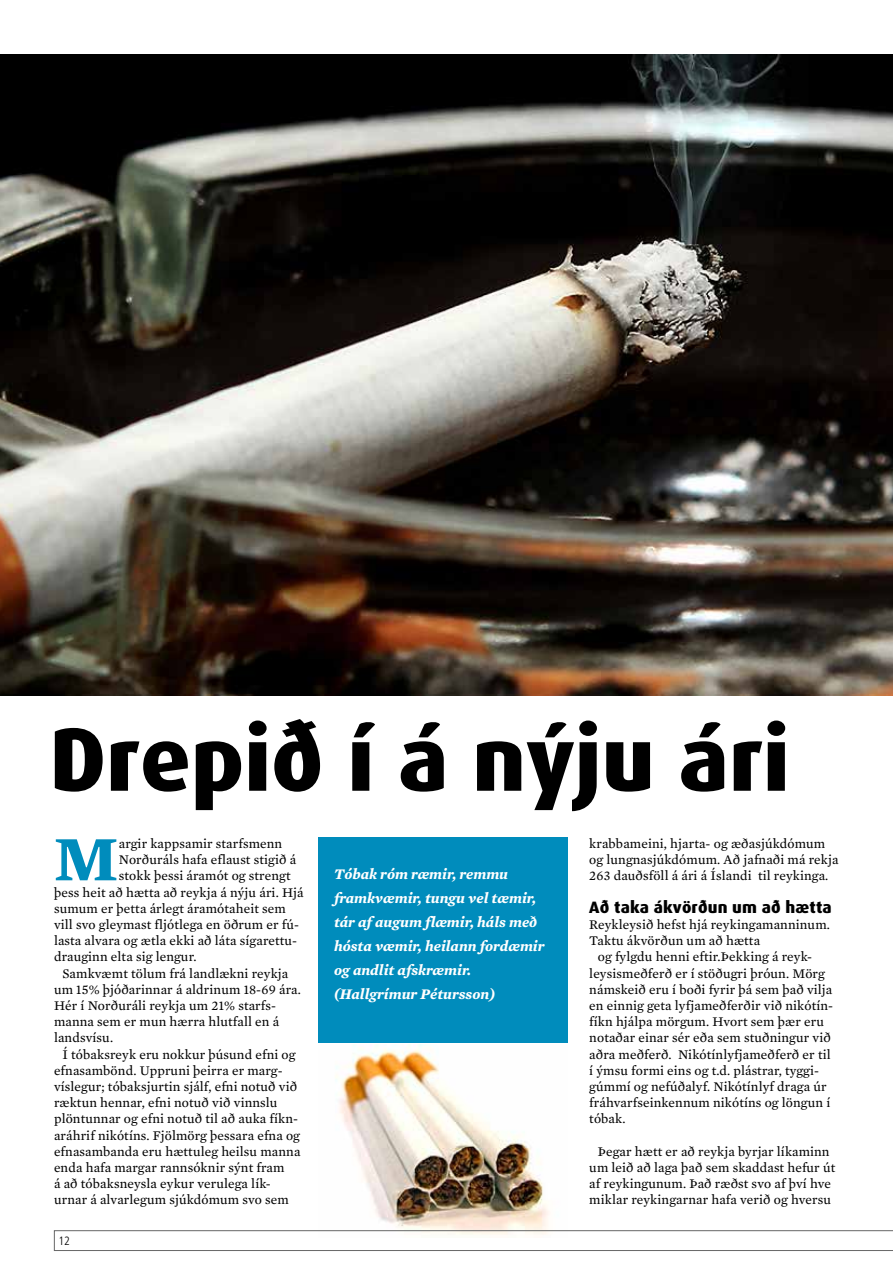
<style>
.page{position:relative;width:893px;height:1263px;background:#fff}
.page>*{position:absolute;margin:0;border:0;box-sizing:border-box;transform-origin:0 0}
.t1{font:800 90px "Dax";color:#000}
.t2{font:700 64.35px "Mercury Text G2";color:#008cbc}
.t3{font:800 16.5px "Dax";letter-spacing:.01em;color:#000}
.t4{font:italic 700 15px/24px "Mercury Text G2";color:#fff}
.t5{font:13.5px/16.2px "Mercury Text G2";letter-spacing:.01em;color:#000}
.t6{font:300 condensed 12px "Frutiger";color:#000}
</style>
<div class="page">
<img style="left:336px;top:1044px;width:213px;height:186px">
<img style="left:0;top:54px;width:893px;height:641px">
<div style="left:318px;top:837px;width:250px;height:205px;background:#008cbc"></div>
<svg style="left:54px;top:1230px;width:839px;height:21px"></svg>
<h1 class="t1" style="left:50px;top:708px;width:742px">Drepið í á nýju ári</h1>
<h2 class="t2" style="left:54px;top:820px;width:66px">M</h2>
<p class="t5" style="left:119px;top:835px;width:165px">argir kappsamir starfsmenn</p>
<p class="t5" style="left:119px;top:851px;width:179px">Norðuráls hafa eflaust stigið á</p>
<p class="t5" style="left:119px;top:868px;width:173px">stokk þessi áramót og strengt</p>
<p class="t5" style="left:54px;top:884px;width:251px">þess heit að hætta að reykja á nýju ári. Hjá</p>
<p class="t5" style="left:54px;top:900px;width:233px">sumum er þetta árlegt áramótaheit sem</p>
<p class="t5" style="left:54px;top:916px;width:247px">vill svo gleymast fljótlega en öðrum er fú-</p>
<p class="t5" style="left:54px;top:932px;width:245px">lasta alvara og ætla ekki að láta sígarettu-</p>
<p class="t5" style="left:54px;top:949px;width:144px">drauginn elta sig lengur.</p>
<p class="t5" style="left:63px;top:965px;width:227px">Samkvæmt tölum frá landlækni reykja</p>
<p class="t5" style="left:54px;top:981px;width:248px">um 15% þjóðarinnar á aldrinum 18-69 ára.</p>
<p class="t5" style="left:54px;top:997px;width:224px">Hér í Norðuráli reykja um 21% starfs-</p>
<p class="t5" style="left:54px;top:1013px;width:227px">manna sem er mun hærra hlutfall en á</p>
<p class="t5" style="left:54px;top:1030px;width:61px">landsvísu.</p>
<p class="t5" style="left:63px;top:1046px;width:235px">Í tóbaksreyk eru nokkur þúsund efni og</p>
<p class="t5" style="left:54px;top:1062px;width:230px">efnasambönd. Uppruni þeirra er marg-</p>
<p class="t5" style="left:54px;top:1078px;width:245px">víslegur; tóbaksjurtin sjálf, efni notuð við</p>
<p class="t5" style="left:54px;top:1094px;width:225px">ræktun hennar, efni notuð við vinnslu</p>
<p class="t5" style="left:54px;top:1111px;width:246px">plöntunnar og efni notuð til að auka fíkn-</p>
<p class="t5" style="left:54px;top:1127px;width:247px">aráhrif nikótíns. Fjölmörg þessara efna og</p>
<p class="t5" style="left:54px;top:1143px;width:248px">efnasambanda eru hættuleg heilsu manna</p>
<p class="t5" style="left:54px;top:1159px;width:232px">enda hafa margar rannsóknir sýnt fram</p>
<p class="t5" style="left:54px;top:1175px;width:218px">á að tóbaksneysla eykur verulega lík-</p>
<p class="t5" style="left:54px;top:1192px;width:236px">urnar á alvarlegum sjúkdómum svo sem</p>
<p class="t6" style="left:58px;top:1234px;width:13px">12</p>
<p class="t4" style="left:334px;top:862px;width:212px">Tóbak róm ræmir, remmu framkvæmir, tungu vel tæmir, tár af augum flæmir, háls með hósta væmir, heilann fordæmir og andlit afskræmir. (Hallgrímur Pétursson)</p>
<p class="t5" style="left:589px;top:835px;width:251px">krabbameini, hjarta- og æðasjúkdómum og lungnasjúkdómum. Að jafnaði má rekja<br>263 dauðsföll á ári á Íslandi til reykinga.</p>
<p class="t3" style="left:589px;top:897px;width:244px">Að taka ákvörðun um að hætta</p>
<p class="t5" style="left:589px;top:916px;width:242px">Reykleysið hefst hjá reykingamanninum.<br>Taktu ákvörðun um að hætta</p>
<p class="t5" style="left:589px;top:949px;width:245px;text-indent:9px">og fylgdu henni eftir.Þekking á reyk&shy;leysismeðferð er í stöðugri þróun. Mörg námskeið eru í boði fyrir þá sem það vilja en einnig geta lyfjameðferðir við nikótín&shy;fíkn hjálpa mörgum. Hvort sem þær eru notaðar einar sér eða sem stuðningur við aðra meðferð. Nikótínlyfjameðferð er til í ýmsu formi eins og t.d. plástrar, tyggi&shy;gúmmí og nefúðalyf. Nikótínlyf draga úr fráhvarfseinkennum nikótíns og löngun í tóbak.</p>
<p class="t5" style="left:589px;top:1143px;width:247px;text-align:center">Þegar hætt er að reykja byrjar líkaminn um leið að laga það sem skaddast hefur út af reykingunum. Það ræðst svo af því hve miklar reykingarnar hafa verið og hversu</p>
</div>
